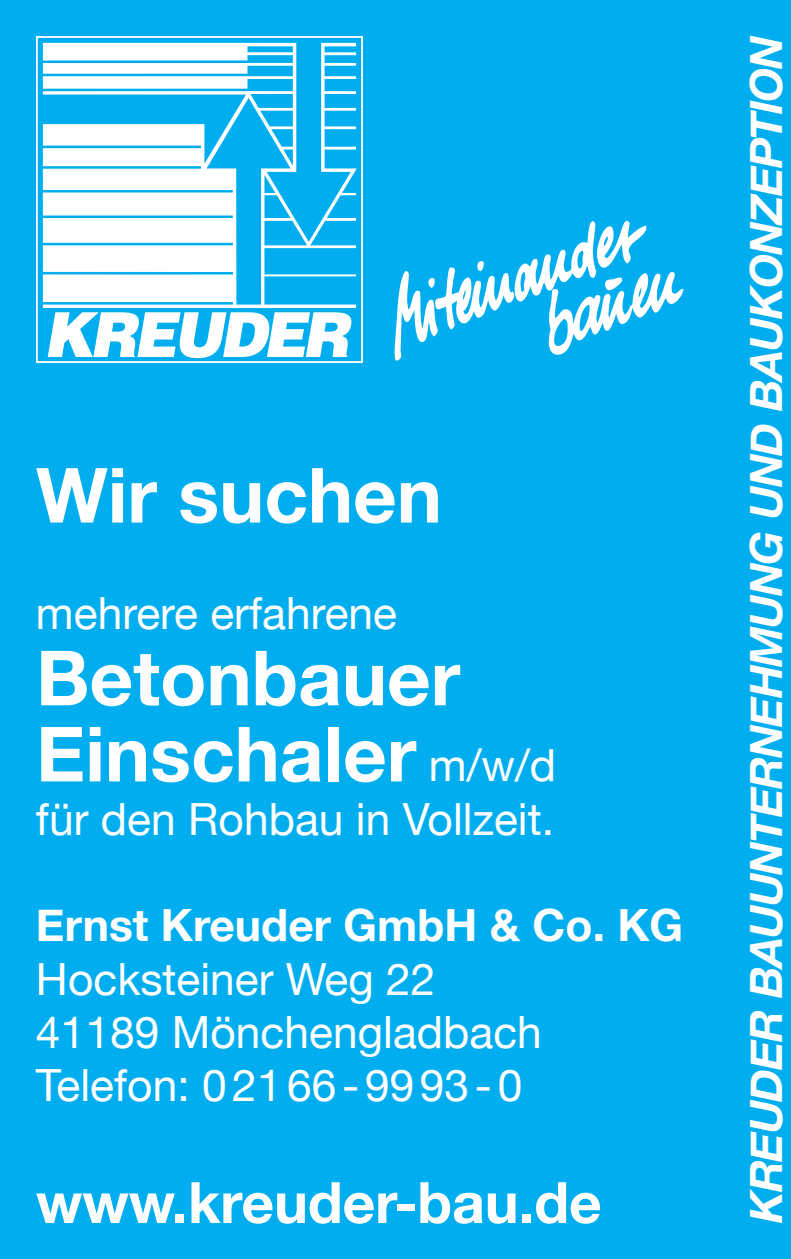
<style>
.page{position:relative;width:791px;height:1259px;background:#00aeef}
.page>*{position:absolute;margin:0;border:0;box-sizing:border-box;transform-origin:0 0}
.t1{font:700 76.2px/76.2px "Helvetica Neue";color:#fff}
.t2{font:700 57px "Helvetica Neue";color:#fff}
.t3{font:44.4px/53.4px "Helvetica Neue";color:#fff}
.t4{font:italic 700 44.4px "Helvetica Neue";letter-spacing:-.04em;color:#fff}
.t5{font:700 44.4px "Helvetica Neue";color:#fff}
.s1{font-weight:400;font-size:44.4px}
</style>
<div class="page">
<svg style="left:36px;top:36px;width:327px;height:327px;background:#eff9fd"></svg>
<svg style="left:38px;top:38px;width:323px;height:323px"></svg>
<svg style="left:394px;top:221px;width:289px;height:139px"></svg>
<svg style="left:520px;top:272px;width:5px;height:22px"></svg>
<svg style="left:577px;top:250px;width:8px;height:19px"></svg>
<svg style="left:603px;top:236px;width:6px;height:10px"></svg>
<svg style="left:579px;top:304px;width:11px;height:27px"></svg>
<svg style="left:554px;top:319px;width:15px;height:29px"></svg>
<h1 class="t1" style="left:36px;top:459px;width:407px">Wir suchen</h1>
<p class="t3" style="left:36px;top:589px;width:363px">mehrere erfahrene</p>
<h1 class="t1" style="left:36px;top:642px;width:522px">Betonbauer<br>Einschaler <span class="s1">m/w/d</span></h1>
<p class="t3" style="left:36px;top:795px;width:520px">für den Rohbau in Vollzeit.</p>
<p class="t5" style="left:36px;top:890px;width:649px">Ernst Kreuder GmbH &amp; Co. KG</p>
<p class="t3" style="left:36px;top:954px;width:507px">Hocksteiner Weg 22<br>41189 Mönchengladbach<br>Telefon: 02166-9993-0</p>
<p class="t2" style="left:36px;top:1158px;width:567px">www.kreuder-bau.de</p>
<p class="t4" style="left:731px;top:1223px;width:1189px;rotate:-90deg">KREUDER BAUUNTERNEHMUNG UND BAUKONZEPTION</p>
</div>
